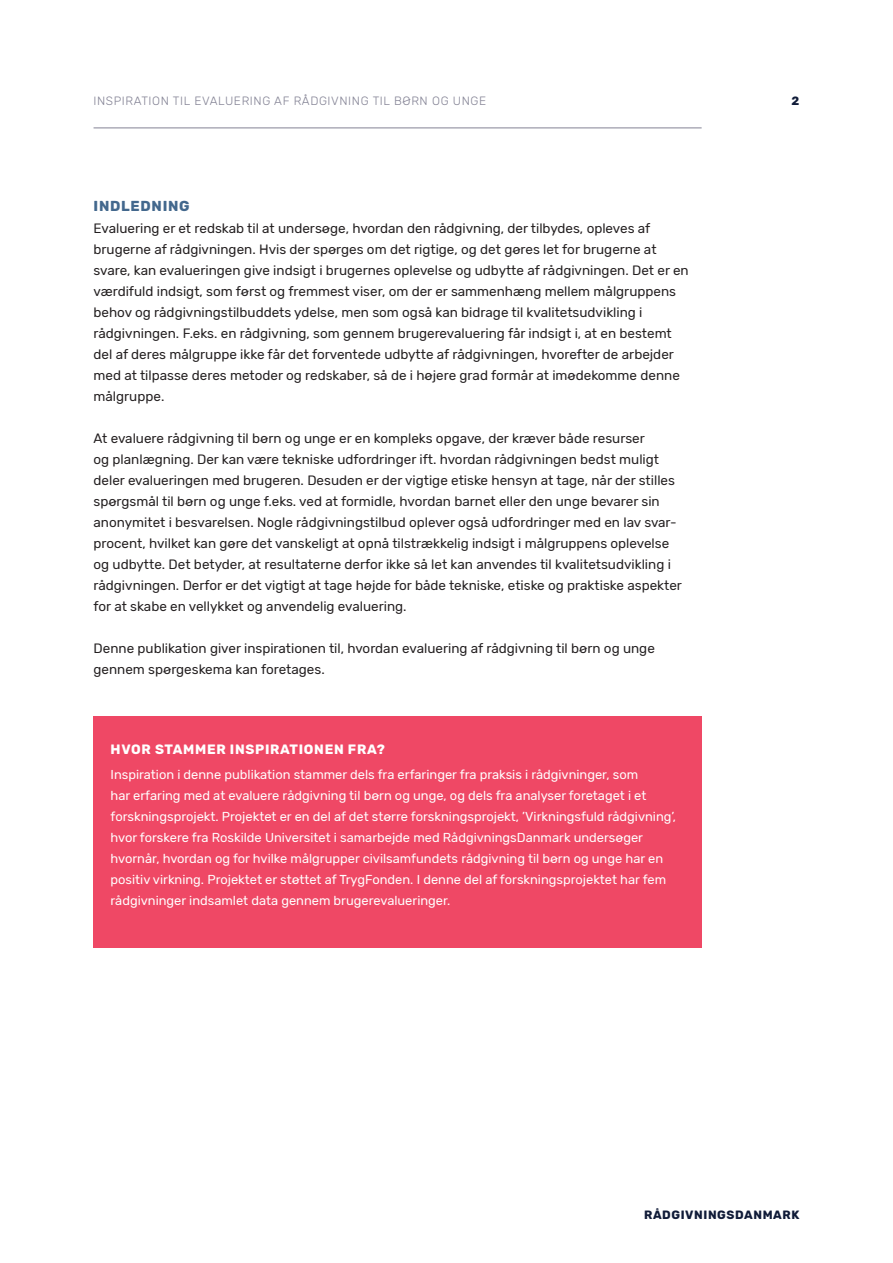
<style>
.page{position:relative;width:893px;height:1263px;background:#fff}
.page>*{position:absolute;margin:0;border:0;box-sizing:border-box;transform-origin:0 0}
.Niveau_2{font:700 14.4px "Rubik";letter-spacing:.05em;color:#43688d}
.Brødtekst{font:13.5px/21px "Rubik";color:#231f20}
.Boks_Rubrik{font:700 13.5px "Rubik";letter-spacing:.05em;color:#fff}
.Boks_Brødtekst{font:12.9px/21px "Rubik";color:#fff}
.t1{font:300 12px "Rubik";letter-spacing:.05em;color:#838294}
.t2{font:700 12px "Rubik";letter-spacing:.05em;color:#101b38}
</style>
<div class="page">
<hr style="left:94px;top:128px;width:608px;height:1px;background:#838294">
<div style="left:94px;top:716px;width:608px;height:231px;background:#ef4865"></div>
<p class="t1" style="left:94px;top:94px;width:394px">INSPIRATION TIL EVALUERING AF RÅDGIVNING TIL BØRN OG UNGE</p>
<p class="Niveau_2" style="left:94px;top:197px;width:98px">INDLEDNING</p>
<p class="Brødtekst" style="left:94px;top:219px;width:597px">Evaluering er et redskab til at undersøge, hvordan den rådgivning, der tilbydes, opleves af brugerne af rådgivningen. Hvis der spørges om det rigtige, og det gøres let for brugerne at svare, kan evalueringen give indsigt i brugernes oplevelse og udbytte af rådgivningen. Det er en værdifuld indsigt, som først og fremmest viser, om der er sammenhæng mellem målgruppens behov og rådgivningstilbuddets ydelse, men som også kan bidrage til kvalitetsudvikling i rådgivningen. F.eks. en rådgivning, som gennem brugerevaluering får indsigt i, at en bestemt del af deres målgruppe ikke får det forventede udbytte af rådgivningen, hvorefter de arbejder med at tilpasse deres metoder og redskaber, så de i højere grad formår at imødekomme denne målgruppe.</p>
<p class="Brødtekst" style="left:94px;top:429px;width:590px">At evaluere rådgivning til børn og unge er en kompleks opgave, der kræver både resurser<br>og planlægning. Der kan være tekniske udfordringer ift. hvordan rådgivningen bedst muligt deler evalueringen med brugeren. Desuden er der vigtige etiske hensyn at tage, når der stilles spørgsmål til børn og unge f.eks. ved at formidle, hvordan barnet eller den unge bevarer sin anonymitet i besvarelsen. Nogle rådgivningstilbud oplever også udfordringer med en lav svar&shy;procent, hvilket kan gøre det vanskeligt at opnå tilstrækkelig indsigt i målgruppens oplevelse og udbytte. Det betyder, at resultaterne derfor ikke så let kan anvendes til kvalitetsudvikling i rådgivningen. Derfor er det vigtigt at tage højde for både tekniske, etiske og praktiske aspekter for at skabe en vellykket og anvendelig evaluering.</p>
<p class="Brødtekst" style="left:94px;top:639px;width:563px">Denne publikation giver inspirationen til, hvordan evaluering af rådgivning til børn og unge gennem spørgeskema kan foretages.</p>
<p class="Boks_Rubrik" style="left:111px;top:741px;width:276px">HVOR STAMMER INSPIRATIONEN FRA?</p>
<p class="Boks_Brødtekst" style="left:111px;top:765px;width:567px">Inspiration i denne publikation stammer dels fra erfaringer fra praksis i rådgivninger, som<br>har erfaring med at evaluere rådgivning til børn og unge, og dels fra analyser foretaget i et forskningsprojekt. Projektet er en del af det større forskningsprojekt, ’Virkningsfuld rådgivning’, hvor forskere fra Roskilde Universitet i samarbejde med RådgivningsDanmark undersøger hvornår, hvordan og for hvilke målgrupper civilsamfundets rådgivning til børn og unge har en positiv virkning. Projektet er støttet af TrygFonden. I denne del af forskningsprojektet har fem rådgivninger indsamlet data gennem brugerevalueringer.</p>
<p class="t2" style="left:791px;top:94px;width:9px">2</p>
<p class="t2" style="left:644px;top:1208px;width:157px">RÅDGIVNINGSDANMARK</p>
</div>
